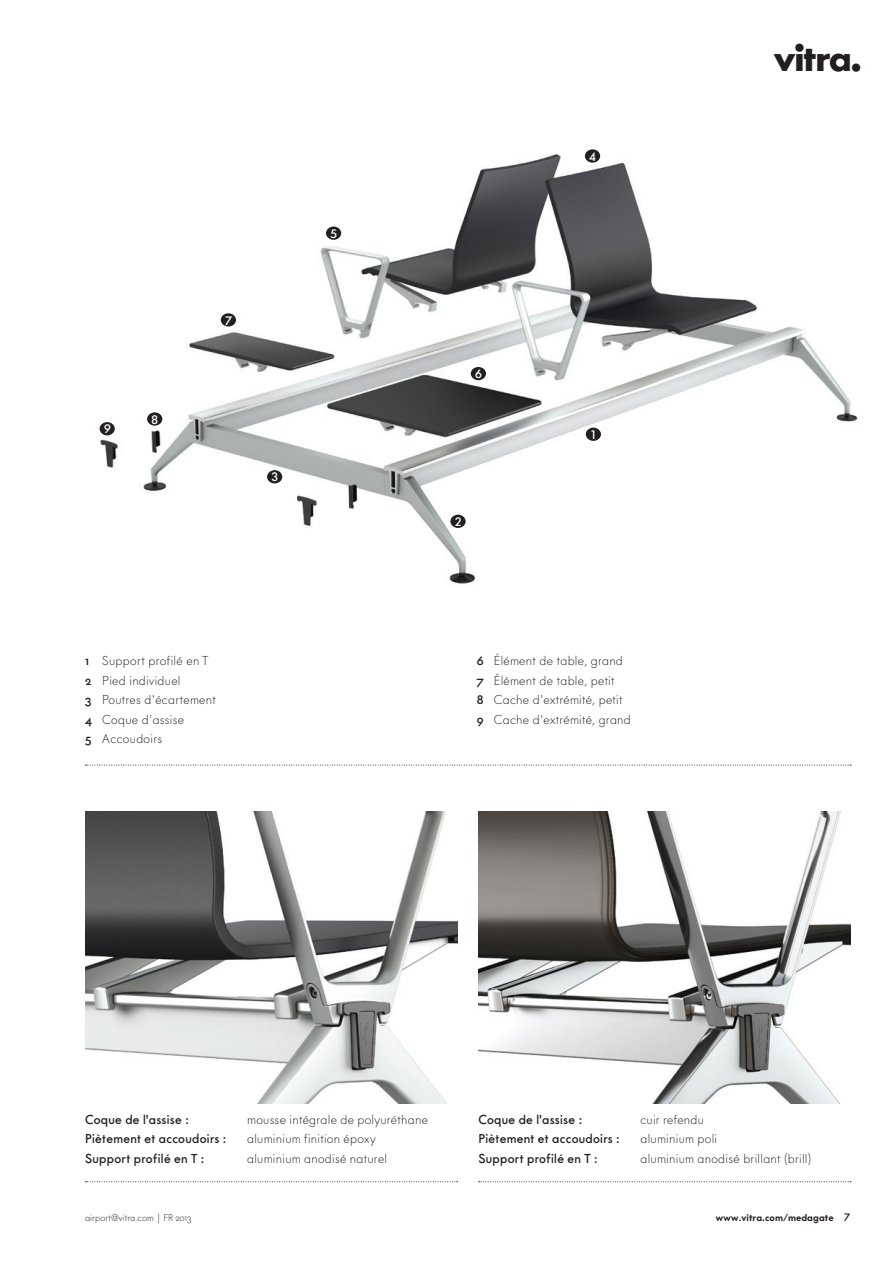
<style>
.page{position:relative;width:893px;height:1263px;background:#fff}
.page>*{position:absolute;margin:0;border:0;box-sizing:border-box;transform-origin:0 0}
.t1{font:300 12px/19.5px "V Futura";letter-spacing:.025em;color:#231f20}
.t2{font:500 12px "V Futura";letter-spacing:.025em;color:#231f20}
.t3{font:500 12px "V Futura";color:#fff}
.t4{font:300 9px "V Futura";letter-spacing:.005em;color:#231f20}
.t5{font:800 9px "V Futura";letter-spacing:.005em;color:#231f20}
.s1{font-weight:500}
.s2{font-weight:500;font-size:10.5px}
</style>
<div class="page">
<img style="left:99px;top:149px;width:759px;height:435px">
<img style="left:85px;top:811px;width:372px;height:292px">
<img style="left:479px;top:811px;width:372px;height:292px">
<svg style="left:85px;top:765px;width:766px;height:1px"></svg>
<svg style="left:85px;top:1181px;width:373px;height:1px"></svg>
<svg style="left:479px;top:1181px;width:372px;height:1px"></svg>
<div style="left:586px;top:428px;width:15px;height:13px;background:#231f20;border-radius:50%"></div>
<div style="left:326px;top:227px;width:15px;height:13px;background:#231f20;border-radius:50%"></div>
<div style="left:471px;top:367px;width:15px;height:13px;background:#231f20;border-radius:50%"></div>
<div style="left:221px;top:313px;width:15px;height:14px;background:#231f20;border-radius:50%"></div>
<div style="left:147px;top:412px;width:15px;height:14px;background:#231f20;border-radius:50%"></div>
<div style="left:100px;top:422px;width:15px;height:13px;background:#231f20;border-radius:50%"></div>
<div style="left:450px;top:515px;width:16px;height:13px;background:#231f20;border-radius:50%"></div>
<div style="left:267px;top:470px;width:15px;height:13px;background:#231f20;border-radius:50%"></div>
<div style="left:585px;top:149px;width:15px;height:14px;background:#231f20;border-radius:50%"></div>
<p class="t3" style="left:104px;top:421px;width:8px">9</p>
<p class="t3" style="left:152px;top:411px;width:8px">8</p>
<p class="t3" style="left:225px;top:312px;width:9px">7</p>
<p class="t3" style="left:330px;top:226px;width:8px">5</p>
<p class="t3" style="left:272px;top:469px;width:8px">3</p>
<p class="t3" style="left:475px;top:366px;width:8px">6</p>
<p class="t3" style="left:455px;top:514px;width:8px">2</p>
<p class="t3" style="left:589px;top:149px;width:8px">4</p>
<p class="t3" style="left:591px;top:427px;width:6px">1</p>
<p class="t1" style="left:85px;top:651px;width:132px"><span class="s1">1</span> Support profilé en T<br><span class="s1">2</span> Pied individuel<br><span class="s1">3</span> Poutres d'écartement<br><span class="s1">4</span> Coque d'assise<br><span class="s1">5</span> Accoudoirs</p>
<p class="t1" style="left:477px;top:651px;width:155px"><span class="s1">6</span> Élément de table, grand<br><span class="s1">7</span> Élément de table, petit<br><span class="s1">8</span> Cache d'extrémité, petit<br><span class="s1">9</span> Cache d'extrémité, grand</p>
<p class="t2" style="left:85px;top:1111px;width:105px">Coque de l'assise :</p>
<p class="t1" style="left:247px;top:1110px;width:182px">mousse intégrale de polyuréthane</p>
<p class="t2" style="left:85px;top:1131px;width:143px">Piètement et accoudoirs :</p>
<p class="t1" style="left:247px;top:1129px;width:130px">aluminium finition époxy</p>
<p class="t2" style="left:85px;top:1150px;width:121px">Support profilé en T :</p>
<p class="t1" style="left:247px;top:1149px;width:141px">aluminium anodisé naturel</p>
<p class="t2" style="left:478px;top:1111px;width:105px">Coque de l'assise :</p>
<p class="t1" style="left:640px;top:1110px;width:65px">cuir refendu</p>
<p class="t2" style="left:478px;top:1131px;width:143px">Piètement et accoudoirs :</p>
<p class="t1" style="left:640px;top:1129px;width:78px">aluminium poli</p>
<p class="t2" style="left:478px;top:1150px;width:121px">Support profilé en T :</p>
<p class="t1" style="left:640px;top:1149px;width:172px">aluminium anodisé brillant (brill)</p>
<p class="t4" style="left:85px;top:1212px;width:108px">airport@vitra.com | FR 2013</p>
<p class="t5" style="left:716px;top:1212px;width:137px">www.vitra.com/medagate <span class="s2">7</span></p>
</div>
